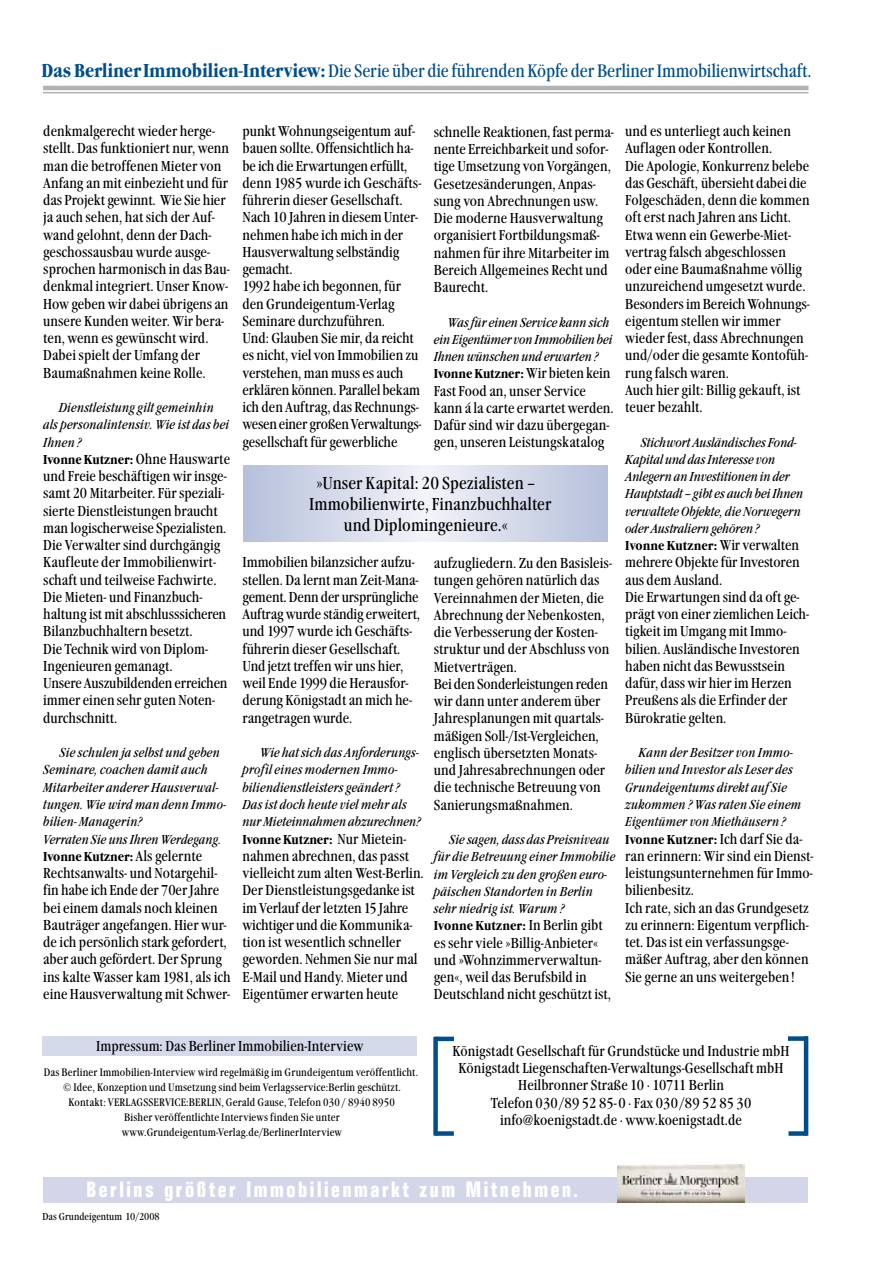
<style>
.page{position:relative;width:893px;height:1263px;background:#fff}
.page>*{position:absolute;margin:0;border:0;box-sizing:border-box;transform-origin:0 0}
.t1{font:21px "Folio SB Bol Con+FOZEPD+QHVUOW";letter-spacing:.12em;color:#fff}
.t2{font:condensed 18.75px "Garamond Itc T";letter-spacing:-.005em;color:#004e89}
.t3{font:condensed 18px/21px "Garamond Itc T";letter-spacing:.005em;color:#000;text-align:center}
.t4{font:condensed 15px/17.2px "Garamond Itc T";letter-spacing:.005em;color:#000}
.t5{font:italic condensed 13.5px/17.2px "Garamond Itc T";letter-spacing:.005em;color:#000}
.t6{font:condensed 11.25px/15px "Garamond Itc T";letter-spacing:.015em;color:#000;text-align:center}
.t7{font:condensed 10.5px "Garamond Itc T";letter-spacing:.005em;color:#000}
.s1{font-weight:700;font-size:19.5px}
.s2{font-weight:700;font-style:normal}
.s3{font-style:normal;font-size:15px}
</style>
<div class="page">
<hr style="left:43px;top:86px;width:765px;height:4px;background:#b1b2b3">
<hr style="left:43px;top:92px;width:765px;height:1px;background:#b1b2b3">
<div style="left:251px;top:466px;width:349px;height:76px;background:#b9c3dc"></div>
<div style="left:270px;top:466px;width:312px;height:76px;background:#bfc8df"></div>
<div style="left:283px;top:466px;width:286px;height:76px;background:#c3cbe1"></div>
<div style="left:295px;top:466px;width:262px;height:76px;background:#c7cfe4"></div>
<div style="left:308px;top:466px;width:236px;height:76px;background:#cbd2e6"></div>
<div style="left:317px;top:466px;width:218px;height:76px;background:#cfd5e7"></div>
<div style="left:329px;top:466px;width:193px;height:76px;background:#d3d8e9"></div>
<div style="left:342px;top:466px;width:168px;height:76px;background:#d7dceb"></div>
<div style="left:354px;top:466px;width:144px;height:76px;background:#dbdfee"></div>
<div style="left:367px;top:466px;width:118px;height:76px;background:#dfe3f0"></div>
<div style="left:379px;top:466px;width:94px;height:76px;background:#e3e7f2"></div>
<div style="left:389px;top:466px;width:74px;height:76px;background:#e7eaf4"></div>
<div style="left:401px;top:466px;width:50px;height:76px;background:#ebedf6"></div>
<div style="left:413px;top:466px;width:25px;height:76px;background:#eff1f8"></div>
<div style="left:43px;top:1177px;width:765px;height:25px;background:#d3d5e9"></div>
<img style="left:618px;top:1164px;width:127px;height:38px">
<div style="left:43px;top:1037px;width:374px;height:19px;background:#d5daeb"></div>
<div style="left:433px;top:1037px;width:5px;height:98px;background:#004e89"></div>
<hr style="left:804px;top:1036px;width:4px;height:99px;background:#004e89">
<div style="left:435px;top:1131px;width:19px;height:5px;background:#004e89"></div>
<div style="left:788px;top:1131px;width:19px;height:5px;background:#004e89"></div>
<hr style="left:435px;top:1037px;width:19px;height:4px;background:#004e89">
<div style="left:788px;top:1036px;width:20px;height:5px;background:#004e89"></div>
<p class="t2" style="left:42px;top:60px;width:771px"><span class="s1">Das BerlinerImmobilien-Interview:</span> Die Serie über die führenden Köpfe der Berliner Immobilienwirtschaft.</p>
<p class="t4" style="left:43px;top:123px;width:188px">denkmalgerecht wieder herge&shy;stellt. Das funktioniert nur, wenn man die betroffenen Mieter von<br>Anfang an mit einbezieht und für das Projekt gewinnt. Wie Sie hier ja auch sehen, hat sich der Auf&shy;wand gelohnt, denn der Dach&shy;geschossausbau wurde ausge&shy;sprochen harmonisch in das Bau&shy;denkmal integriert. Unser Know-<br>How geben wir dabei übrigens an unsere Kunden weiter. Wir bera&shy;ten, wenn es gewünscht wird.<br>Dabei spielt der Umfang der<br>Baumaßnahmen keine Rolle.</p>
<p class="t5" style="left:43px;top:399px;width:188px;text-indent:15px">Dienstleistung gilt gemeinhin als personalintensiv. Wie ist das bei<br>Ihnen ?<br><span class="s2">Ivonne Kutzner:</span> <span class="s3">Ohne Hauswarte</span></p>
<p class="t4" style="left:43px;top:468px;width:186px">und Freie beschäftigen wir insge&shy;samt 20 Mitarbeiter. Für speziali&shy;sierte Dienstleistungen braucht man logischerweise Spezialisten.<br>Die Verwalter sind durchgängig<br>Kaufleute der Immobilienwirt&shy;schaft und teilweise Fachwirte.<br>Die Mieten- und Finanzbuch&shy;haltung ist mit abschlusssicheren<br>Bilanzbuchhaltern besetzt.<br>Die Technik wird von Diplom-<br>Ingenieuren gemanagt.<br>Unsere Auszubildenden erreichen immer einen sehr guten Noten&shy;durchschnitt.</p>
<p class="t5" style="left:43px;top:744px;width:185px;text-indent:16px">Sie schulen ja selbst und geben<br>Seminare, coachen damit auch<br>Mitarbeiter anderer Hausverwal&shy;tungen. Wie wird man denn Immo&shy;bilien- Managerin?<br>Verraten Sie uns Ihren Werdegang.<br><span class="s2">Ivonne Kutzner:</span> <span class="s3">Als gelernte</span></p>
<p class="t4" style="left:43px;top:864px;width:189px">Rechtsanwalts- und Notargehil&shy;fin habe ich Ende der 70er Jahre bei einem damals noch kleinen<br>Bauträger angefangen. Hier wur&shy;de ich persönlich stark gefordert, aber auch gefördert. Der Sprung ins kalte Wasser kam 1981, als ich eine Hausverwaltung mit Schwer-</p>
<p class="t4" style="left:242px;top:123px;width:181px">punkt Wohnungseigentum auf&shy;bauen sollte. Offensichtlich ha&shy;be ich die Erwartungen erfüllt, denn 1985 wurde ich Geschäfts&shy;führerin dieser Gesellschaft.<br>Nach 10 Jahren in diesem Unter&shy;nehmen habe ich mich in der<br>Hausverwaltung selbständig gemacht.<br>1992 habe ich begonnen, für den Grundeigentum-Verlag<br>Seminare durchzuführen.<br>Und: Glauben Sie mir, da reicht es nicht, viel von Immobilien zu verstehen, man muss es auch erklären können. Parallel bekam ich den Auftrag, das Rechnungs&shy;wesen einer großen Verwaltungs&shy;gesellschaft für gewerbliche</p>
<p class="t4" style="left:434px;top:123px;width:181px">schnelle Reaktionen, fast perma&shy;nente Erreichbarkeit und sofor&shy;tige Umsetzung von Vorgängen,<br>Gesetzesänderungen, Anpas&shy;sung von Abrechnungen usw.<br>Die moderne Hausverwaltung organisiert Fortbildungsmaß&shy;nahmen für ihre Mitarbeiter im<br>Bereich Allgemeines Recht und<br>Baurecht.</p>
<p class="t5" style="left:434px;top:313px;width:180px;text-indent:14px">Was für einen Service kann sich ein Eigentümer von Immobilien bei<br>Ihnen wünschen und erwarten ?<br><span class="s2">Ivonne Kutzner:</span> <span class="s3">Wir bieten kein</span></p>
<p class="t4" style="left:434px;top:382px;width:181px">Fast Food an, unser Service kann á la carte erwartet werden.<br>Dafür sind wir dazu übergegan&shy;gen, unseren Leistungskatalog</p>
<p class="t3" style="left:309px;top:473px;width:244px">»Unser Kapital: 20 Spezialisten –<br>Immobilienwirte, Finanzbuchhalter und Diplomingenieure.«</p>
<p class="t4" style="left:242px;top:554px;width:179px">Immobilien bilanzsicher aufzu&shy;stellen. Da lernt man Zeit-Mana&shy;gement. Denn der ursprüngliche<br>Auftrag wurde ständig erweitert, und 1997 wurde ich Geschäfts&shy;führerin dieser Gesellschaft.<br>Und jetzt treffen wir uns hier, weil Ende 1999 die Herausfor&shy;derung Königstadt an mich he&shy;rangetragen wurde.</p>
<p class="t5" style="left:242px;top:744px;width:180px;text-indent:18px">Wie hat sich das Anforderungs&shy;profil eines modernen Immo&shy;biliendienstleisters geändert ?<br>Das ist doch heute viel mehr als nur Mieteinnahmen abzurechnen?<br><span class="s2">Ivonne Kutzner:</span> <span class="s3">Nur Mietein-</span></p>
<p class="t4" style="left:242px;top:847px;width:183px">nahmen abrechnen, das passt vielleicht zum alten West-Berlin.<br>Der Dienstleistungsgedanke ist im Verlauf der letzten 15 Jahre wichtiger und die Kommunika&shy;tion ist wesentlich schneller geworden. Nehmen Sie nur mal<br>E-Mail und Handy. Mieter und<br>Eigentümer erwarten heute</p>
<p class="t4" style="left:434px;top:554px;width:180px">aufzugliedern. Zu den Basisleis&shy;tungen gehören natürlich das<br>Vereinnahmen der Mieten, die<br>Abrechnung der Nebenkosten, die Verbesserung der Kosten&shy;struktur und der Abschluss von<br>Mietverträgen.<br>Bei den Sonderleistungen reden wir dann unter anderem über<br>Jahresplanungen mit quartals&shy;mäßigen Soll-/Ist-Vergleichen, englisch übersetzten Monats&shy;und Jahresabrechnungen oder die technische Betreuung von<br>Sanierungsmaßnahmen.</p>
<p class="t5" style="left:434px;top:831px;width:183px;text-indent:15px">Sie sagen, dass das Preisniveau für die Betreuung einer Immobilie im Vergleich zu den großen euro&shy;päischen Standorten in Berlin sehr niedrig ist. Warum ?<br><span class="s2">Ivonne Kutzner:</span> <span class="s3">In Berlin gibt</span></p>
<p class="t4" style="left:434px;top:934px;width:179px">es sehr viele »Billig-Anbieter« und »Wohnzimmerverwaltun&shy;gen«, weil das Berufsbild in<br>Deutschland nicht geschützt ist,</p>
<p class="t4" style="left:625px;top:123px;width:186px">und es unterliegt auch keinen<br>Auflagen oder Kontrollen.<br>Die Apologie, Konkurrenz belebe das Geschäft, übersieht dabei die<br>Folgeschäden, denn die kommen oft erst nach Jahren ans Licht.<br>Etwa wenn ein Gewerbe-Miet&shy;vertrag falsch abgeschlossen oder eine Baumaßnahme völlig unzureichend umgesetzt wurde.<br>Besonders im Bereich Wohnungs&shy;eigentum stellen wir immer wieder fest, dass Abrechnungen und/oder die gesamte Kontofüh&shy;rung falsch waren.<br>Auch hier gilt: Billig gekauft, ist teuer bezahlt.</p>
<p class="t5" style="left:625px;top:434px;width:180px;text-indent:15px">Stichwort Ausländisches Fond-<br>Kapital und das Interesse von<br>Anlegern an Investitionen in der<br>Hauptstadt – gibt es auch bei Ihnen verwaltete Objekte, die Norwegern oder Australiern gehören ?<br><span class="s2">Ivonne Kutzner:</span> <span class="s3">Wir verwalten</span></p>
<p class="t4" style="left:625px;top:554px;width:185px">mehrere Objekte für Investoren aus dem Ausland.<br>Die Erwartungen sind da oft ge&shy;prägt von einer ziemlichen Leich&shy;tigkeit im Umgang mit Immo&shy;bilien. Ausländische Investoren haben nicht das Bewusstsein dafür, dass wir hier im Herzen<br>Preußens als die Erfinder der<br>Bürokratie gelten.</p>
<p class="t5" style="left:625px;top:744px;width:179px;text-indent:13px">Kann der Besitzer von Immo&shy;bilien und Investor als Leser des<br>Grundeigentums direkt auf Sie zukommen ? Was raten Sie einem<br>Eigentümer von Miethäusern ?<br><span class="s2">Ivonne Kutzner:</span> <span class="s3">Ich darf Sie da-</span></p>
<p class="t4" style="left:625px;top:847px;width:190px">ran erinnern: Wir sind ein Dienst&shy;leistungsunternehmen für Immo&shy;bilienbesitz.<br>Ich rate, sich an das Grundgesetz zu erinnern: Eigentum verpflich&shy;tet. Das ist ein verfassungsge&shy;mäßer Auftrag, aber den können<br>Sie gerne an uns weitergeben!</p>
<p class="t4" style="left:96px;top:1037px;width:269px">Impressum: Das Berliner Immobilien-Interview</p>
<p class="t4" style="left:453px;top:1042px;width:338px;text-align:center">Königstadt Gesellschaft für Grundstücke und Industrie mbH Königstadt Liegenschaften-Verwaltungs-Gesellschaft mbH Heilbronner Straße 10 · 10711 Berlin<br>Telefon 030/89 52 85-0 · Fax 030/89 52 85 30 info@koenigstadt.de · www.koenigstadt.de</p>
<p class="t6" style="left:44px;top:1064px;width:376px">Das Berliner Immobilien-Interview wird regelmäßig im Grundeigentum veröffentlicht. © Idee, Konzeption und Umsetzung sind beim Verlagsservice:Berlin geschützt.<br>Kontakt: VERLAGSSERVICE:BERLIN, Gerald Gause, Telefon 030 / 8940 8950<br>Bisher veröffentlichte Interviews finden Sie unter www.Grundeigentum-Verlag.de/BerlinerInterview</p>
<h1 class="t1" style="left:86px;top:1177px;width:493px">Berlins größter Immobilienmarkt zum Mitnehmen.</h1>
<p class="t7" style="left:42px;top:1210px;width:119px">Das Grundeigentum 10/2008</p>
</div>
